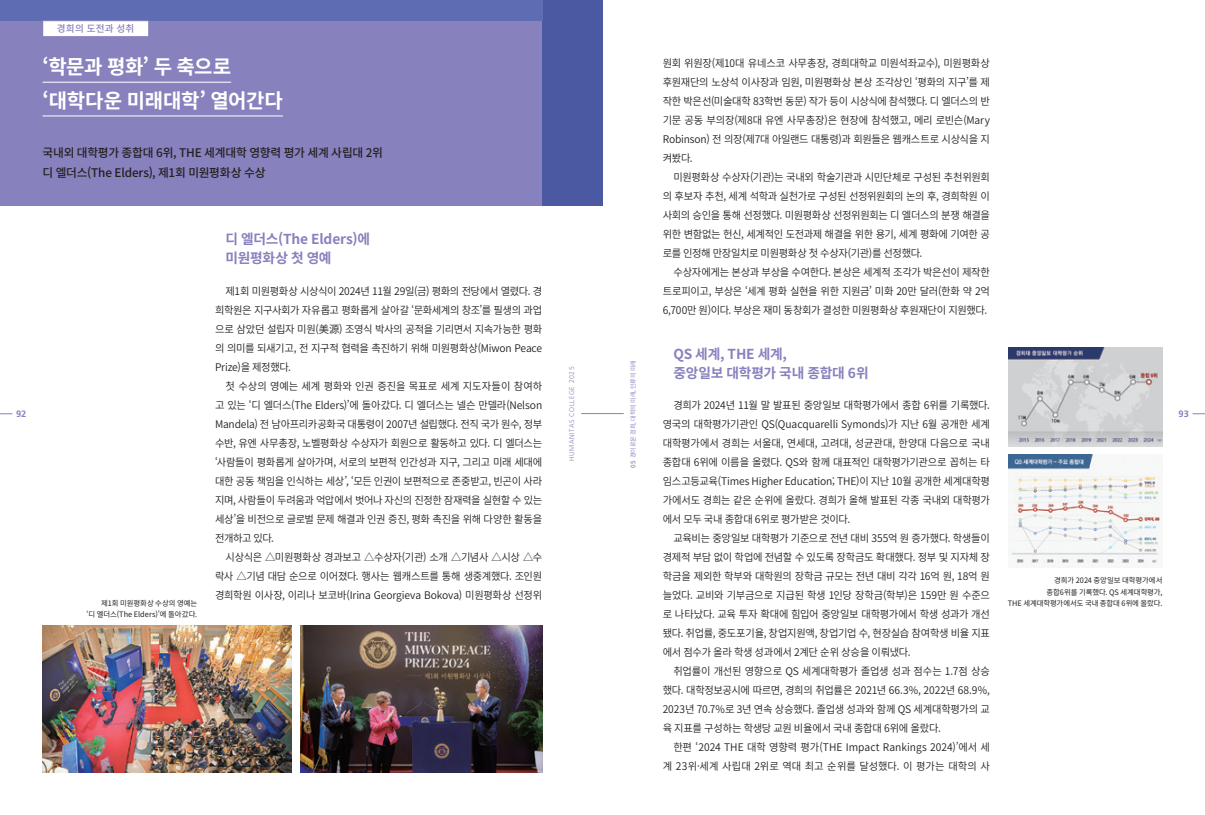
<style>
.page{position:relative;width:1205px;height:815px;background:#fff}
.page>*{position:absolute;margin:0;border:0;box-sizing:border-box;transform-origin:0 0}
.t1{font:700 20px/33.8px "Source Han Sans K";letter-spacing:-.02em;color:#fff}
.t2{font:700 13.75px/19px "Source Han Sans K";letter-spacing:-.01em;color:#8781bd}
.t3{font:500 11.88px/20px "Source Han Sans K";letter-spacing:-.015em;color:#231f20}
.t4{font:10.5px/19px "Source Han Sans K";letter-spacing:-.03em;color:#231f20;text-align:justify}
.t5{font:10.5px/19px "Source Han Sans K";color:#231f20;text-align:right}
.t6{font:500 9.62px "Source Han Sans K";letter-spacing:.02em;color:#8781bd}
.t7{font:700 9.25px "Frutiger LT Std";color:#8781bd}
.t8{font:7.5px/11.2px "Source Han Sans K";letter-spacing:-.005em;color:#231f20;text-align:right}
.t9{font:300 6.88px "Frutiger LT Std";letter-spacing:.075em;color:#8781bd}
.t10{font:6.25px "Source Han Sans K";letter-spacing:-.02em;color:#8781bd}
.s1{font-weight:500}
</style>
<div class="page">
<svg style="left:1192px;top:414px;width:13px;height:1px"></svg>
<svg style="left:0;top:414px;width:12px;height:1px"></svg>
<hr style="left:581px;top:413px;width:43px;height:1px;background:#8781bd">
<div style="left:0;top:0;width:542px;height:206px;background:#8781bd"></div>
<div style="left:542px;top:0;width:60px;height:206px;background:#4a59a2"></div>
<div style="left:0;top:0;width:542px;height:20px;background:#5d6cb3"></div>
<hr style="left:43px;top:82px;width:188px;height:1px;background:#fff">
<hr style="left:43px;top:116px;width:240px;height:1px;background:#fff">
<div style="left:43px;top:21px;width:106px;height:16px;background:#fff"></div>
<div style="left:43px;top:20px;width:106px;height:17px;border:1px solid #8781bd"></div>
<img style="left:43px;top:626px;width:249px;height:146px">
<img style="left:300px;top:626px;width:242px;height:146px">
<img style="left:1008px;top:347px;width:154px;height:100px">
<img style="left:1008px;top:454px;width:152px;height:109px">
<p class="t6" style="left:57px;top:23px;width:79px">경희의 도전과 성취</p>
<h1 class="t1" style="left:43px;top:51px;width:242px">‘학문과 평화’ 두 축으로 ‘대학다운 미래대학’ 열어간다</h1>
<p class="t3" style="left:43px;top:143px;width:342px">국내외 대학평가 종합대 6위, THE 세계대학 영향력 평가 세계 사립대 2위 디 엘더스(The Elders), 제1회 미원평화상 수상</p>
<p class="t7" style="left:16px;top:409px;width:12px">92</p>
<p class="t8" style="left:86px;top:598px;width:112px">제1회 미원평화상 수상의 영예는<br>‘디 엘더스(The Elders)’에 돌아갔다.</p>
<h2 class="t2" style="left:226px;top:230px;width:146px">디 엘더스(The Elders)에 미원평화상 첫 영예</h2>
<p class="t4" style="left:215px;top:282px;width:329px;text-indent:11px">제1회 미원평화상 시상식이 2024년 11월 29일(금) 평화의 전당에서 열렸다. 경 희학원은 지구사회가 자유롭고 평화롭게 살아갈 ‘문화세계의 창조’를 필생의 과업 으로 삼았던 설립자 미원(美源) 조영식 박사의 공적을 기리면서 지속가능한 평화 의 의미를 되새기고, 전 지구적 협력을 촉진하기 위해 미원평화상(Miwon Peace Prize)을 제정했다.</p>
<p class="t4" style="left:215px;top:377px;width:329px;text-indent:11px">첫 수상의 영예는 세계 평화와 인권 증진을 목표로 세계 지도자들이 참여하 고 있는 ‘디 엘더스(The Elders)’에 돌아갔다. 디 엘더스는 넬슨 만델라(Nelson Mandela) 전 남아프리카공화국 대통령이 2007년 설립했다. 전직 국가 원수, 정부 수반, 유엔 사무총장, 노벨평화상 수상자가 회원으로 활동하고 있다. 디 엘더스는 ‘사람들이 평화롭게 살아가며, 서로의 보편적 인간성과 지구, 그리고 미래 세대에 대한 공동 책임을 인식하는 세상’, ‘모든 인권이 보편적으로 존중받고, 빈곤이 사라 지며, 사람들이 두려움과 억압에서 벗어나 자신의 진정한 잠재력을 실현할 수 있는 세상’을 비전으로 글로벌 문제 해결과 인권 증진, 평화 촉진을 위해 다양한 활동을 전개하고 있다.</p>
<p class="t4" style="left:215px;top:548px;width:329px;text-indent:11px">시상식은 △미원평화상 경과보고 △수상자(기관) 소개 △기념사 △시상 △수 락사 △기념 대담 순으로 이어졌다. 행사는 웹캐스트를 통해 생중계했다. 조인원 경희학원 이사장, 이리나 보코바(Irina Georgieva Bokova) 미원평화상 선정위</p>
<p class="t9" style="left:568px;top:461px;width:96px;rotate:-90deg">HUMANITAS COLLEGE 2025</p>
<p class="t10" style="left:629px;top:468px;width:109px;rotate:-90deg"><span class="s1">05</span> 경이로운 경희, 대학의 미래, 인류의 미래</p>
<p class="t4" style="left:663px;top:54px;width:329px">원회 위원장(제10대 유네스코 사무총장, 경희대학교 미원석좌교수), 미원평화상 후원재단의 노상석 이사장과 임원, 미원평화상 본상 조각상인 ‘평화의 지구’를 제 작한 박은선(미술대학 83학번 동문) 작가 등이 시상식에 참석했다. 디 엘더스의 반 기문 공동 부의장(제8대 유엔 사무총장)은 현장에 참석했고, 메리 로빈슨(Mary Robinson) 전 의장(제7대 아일랜드 대통령)과 회원들은 웹캐스트로 시상식을 지 켜봤다.</p>
<p class="t4" style="left:663px;top:168px;width:329px;text-indent:11px">미원평화상 수상자(기관)는 국내외 학술기관과 시민단체로 구성된 추천위원회 의 후보자 추천, 세계 석학과 실천가로 구성된 선정위원회의 논의 후, 경희학원 이 사회의 승인을 통해 선정했다. 미원평화상 선정위원회는 디 엘더스의 분쟁 해결을 위한 변함없는 헌신, 세계적인 도전과제 해결을 위한 용기, 세계 평화에 기여한 공 로를 인정해 만장일치로 미원평화상 첫 수상자(기관)를 선정했다.</p>
<p class="t4" style="left:663px;top:263px;width:329px;text-indent:11px">수상자에게는 본상과 부상을 수여한다. 본상은 세계적 조각가 박은선이 제작한 트로피이고, 부상은 ‘세계 평화 실현을 위한 지원금’ 미화 20만 달러(한화 약 2억 6,700만 원)이다. 부상은 재미 동창회가 결성한 미원평화상 후원재단이 지원했다.</p>
<h2 class="t2" style="left:673px;top:344px;width:197px">QS 세계, THE 세계,<br>중앙일보 대학평가 국내 종합대 6위</h2>
<p class="t4" style="left:663px;top:396px;width:329px;text-indent:11px">경희가 2024년 11월 말 발표된 중앙일보 대학평가에서 종합 6위를 기록했다. 영국의 대학평가기관인 QS(Quacquarelli Symonds)가 지난 6월 공개한 세계 대학평가에서 경희는 서울대, 연세대, 고려대, 성균관대, 한양대 다음으로 국내 종합대 6위에 이름을 올렸다. QS와 함께 대표적인 대학평가기관으로 꼽히는 타 임스고등교육(Times Higher Education; THE)이 지난 10월 공개한 세계대학평 가에서도 경희는 같은 순위에 올랐다. 경희가 올해 발표된 각종 국내외 대학평가 에서 모두 국내 종합대 6위로 평가받은 것이다.</p>
<p class="t4" style="left:663px;top:529px;width:329px;text-indent:11px">교육비는 중앙일보 대학평가 기준으로 전년 대비 355억 원 증가했다. 학생들이 경제적 부담 없이 학업에 전념할 수 있도록 장학금도 확대했다. 정부 및 지자체 장 학금을 제외한 학부와 대학원의 장학금 규모는 전년 대비 각각 16억 원, 18억 원 늘었다. 교비와 기부금으로 지급된 학생 1인당 장학금(학부)은 159만 원 수준으 로 나타났다. 교육 투자 확대에 힘입어 중앙일보 대학평가에서 학생 성과가 개선 됐다. 취업률, 중도포기율, 창업지원액, 창업기업 수, 현장실습 참여학생 비율 지표 에서 점수가 올라 학생 성과에서 2계단 순위 상승을 이뤄냈다.</p>
<p class="t4" style="left:663px;top:662px;width:329px;text-indent:11px">취업률이 개선된 영향으로 QS 세계대학평가 졸업생 성과 점수는 1.7점 상승 했다. 대학정보공시에 따르면, 경희의 취업률은 2021년 66.3%, 2022년 68.9%, 2023년 70.7%로 3년 연속 상승했다. 졸업생 성과와 함께 QS 세계대학평가의 교 육 지표를 구성하는 학생당 교원 비율에서 국내 종합대 6위에 올랐다.</p>
<p class="t5" style="left:663px;top:738px;width:329px">한편 ‘2024 THE 대학 영향력 평가(THE Impact Rankings 2024)’에서 세 계 23위·세계 사립대 2위로 역대 최고 순위를 달성했다. 이 평가는 대학의 사</p>
<p class="t7" style="left:1178px;top:409px;width:12px">93</p>
<p class="t8" style="left:1008px;top:575px;width:156px">경희가 2024 중앙일보 대학평가에서<br>종합6위를 기록했다. QS 세계대학평가,<br>THE 세계대학평가에서도 국내 종합대 6위에 올랐다.</p>
</div>
